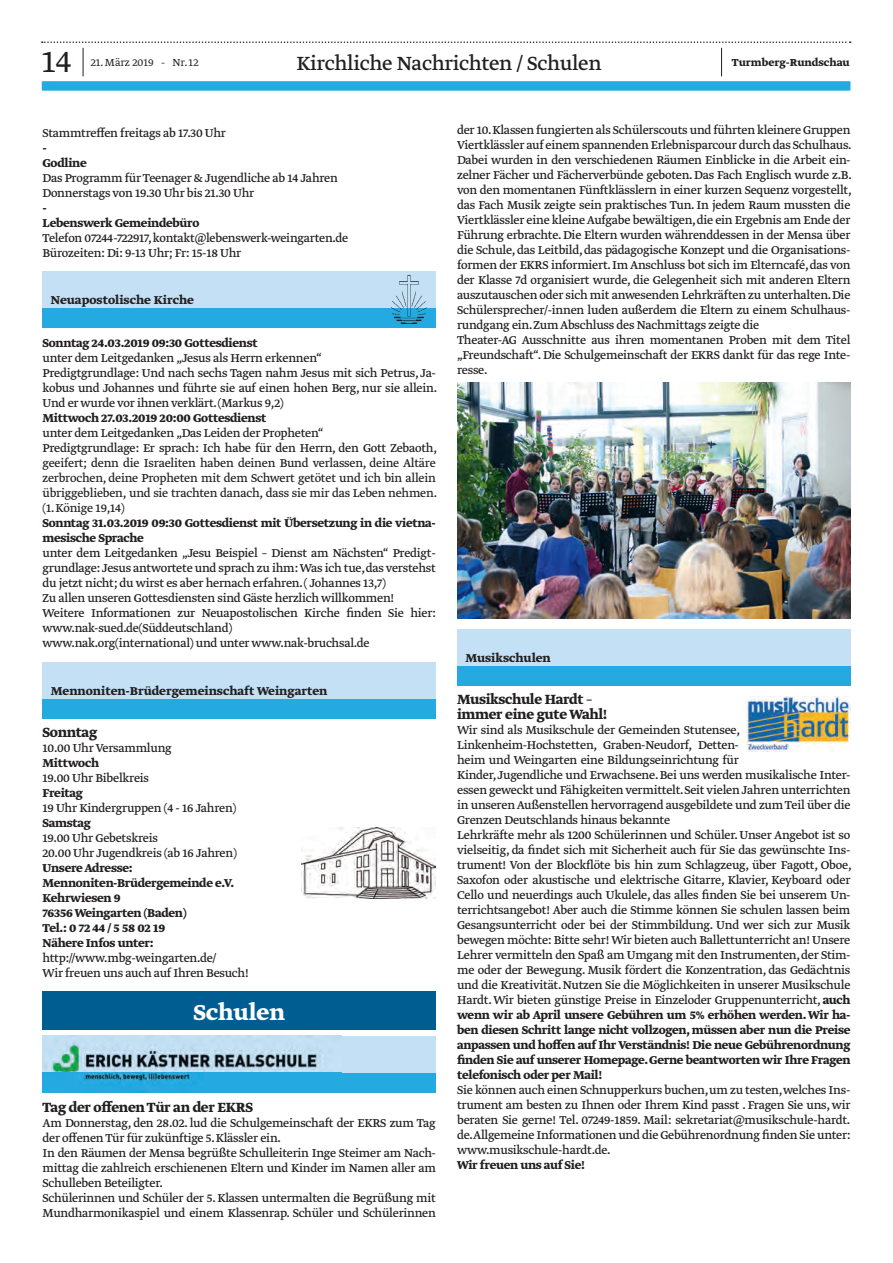
<style>
.page{position:relative;width:893px;height:1263px;background:#fff}
.page>*{position:absolute;margin:0;border:0;box-sizing:border-box;transform-origin:0 0}
.t1{font:300 36px "Greta Text Std";color:#231f20}
.t2{font:700 25.5px "Greta Text Std";color:#fff}
.t3{font:22.5px "Greta Text Std";letter-spacing:-.015em;color:#231f20}
.t4{font:700 15.75px/15px "Greta Text Std";letter-spacing:-.02em;color:#231f20}
.t5{font:13.5px/15px "Greta Text Std";letter-spacing:-.02em;color:#231f20}
.t6{font:700 13.5px/15px "Greta Text Std";letter-spacing:-.02em;color:#231f20}
.t7{font:13.5px/15px "Greta Text Std Regular Min";letter-spacing:-.02em;color:#231f20;text-align:justify}
.t8{font:700 13.5px "Greta Text Std";color:#231f20}
.t9{font:700 12px "Greta Text Std";color:#231f20}
.t10{font:300 12px "Greta Text Std";color:#231f20}
.s1{font-weight:700}
</style>
<div class="page">
<svg style="left:42px;top:41px;width:809px;height:35px"></svg>
<div style="left:42px;top:81px;width:808px;height:9px;background:#24aae1"></div>
<div style="left:43px;top:991px;width:393px;height:39px;background:#005d91"></div>
<div style="left:457px;top:629px;width:394px;height:57px;background:#c3e0f4"></div>
<div style="left:457px;top:666px;width:394px;height:20px;background:#24aae1"></div>
<img style="left:745px;top:696px;width:105px;height:56px">
<div style="left:43px;top:1036px;width:393px;height:57px;background:#c3e0f4"></div>
<div style="left:43px;top:1073px;width:393px;height:20px;background:#24aae1"></div>
<img style="left:43px;top:1040px;width:299px;height:45px">
<div style="left:43px;top:271px;width:393px;height:57px;background:#c3e0f4"></div>
<div style="left:43px;top:308px;width:393px;height:20px;background:#24aae1"></div>
<img style="left:391px;top:275px;width:35px;height:49px">
<img style="left:301px;top:827px;width:135px;height:71px">
<div style="left:43px;top:662px;width:393px;height:57px;background:#c3e0f4"></div>
<div style="left:43px;top:699px;width:393px;height:20px;background:#24aae1"></div>
<img style="left:457px;top:383px;width:394px;height:235px">
<h1 class="t1" style="left:42px;top:41px;width:32px">14</h1>
<p class="t10" style="left:91px;top:56px;width:109px">21. März 2019 - Nr. 12</p>
<h3 class="t3" style="left:296px;top:50px;width:307px">Kirchliche Nachrichten / Schulen</h3>
<p class="t9" style="left:732px;top:56px;width:119px">Turmberg-Rundschau</p>
<p class="t5" style="left:43px;top:126px;width:185px">Stammtreffen freitags ab 17.30 Uhr</p>
<p class="t6" style="left:43px;top:141px;width:46px">-<br>Godline</p>
<p class="t5" style="left:43px;top:171px;width:297px">Das Programm für Teenager &amp; Jugendliche ab 14 Jahren<br>Donnerstags von 19.30 Uhr bis 21.30 Uhr</p>
<p class="t6" style="left:43px;top:201px;width:158px">-<br>Lebenswerk Gemeindebüro</p>
<p class="t5" style="left:43px;top:231px;width:307px">Telefon 07244-722917, kontakt@lebenswerk-weingarten.de<br>Bürozeiten: Di: 9-13 Uhr; Fr: 15-18 Uhr</p>
<p class="t8" style="left:51px;top:292px;width:145px">Neuapostolische Kirche</p>
<p class="t6" style="left:43px;top:336px;width:217px">Sonntag 24.03.2019 09:30 Gottesdienst</p>
<p class="t5" style="left:43px;top:351px;width:396px">unter dem Leitgedanken „Jesus als Herrn erkennen“<br>Predigtgrundlage: Und nach sechs Tagen nahm Jesus mit sich Petrus, Ja&shy;kobus und Johannes und führte sie auf einen hohen Berg, nur sie allein.<br>Und er wurde vor ihnen verklärt. (Markus 9,2)</p>
<p class="t6" style="left:43px;top:411px;width:225px">Mittwoch 27.03.2019 20:00 Gottesdienst</p>
<p class="t5" style="left:43px;top:426px;width:396px">unter dem Leitgedanken „Das Leiden der Propheten“<br>Predigtgrundlage: Er sprach: Ich habe für den Herrn, den Gott Zebaoth,</p>
<p class="t7" style="left:43px;top:456px;width:396px">geeifert; denn die Israeliten haben deinen Bund verlassen, deine Altäre zerbrochen, deine Propheten mit dem Schwert getötet und ich bin allein übriggeblieben, und sie trachten danach, dass sie mir das Leben nehmen. (1. Könige 19,14)</p>
<p class="t6" style="left:43px;top:516px;width:395px">Sonntag 31.03.2019 09:30 Gottesdienst mit Übersetzung in die vietna&shy;mesische Sprache</p>
<p class="t5" style="left:43px;top:546px;width:395px">unter dem Leitgedanken „Jesu Beispiel – Dienst am Nächsten“ Predigt&shy;grundlage: Jesus antwortete und sprach zu ihm: Was ich tue,das verstehst du jetzt nicht; du wirst es aber hernach erfahren. ( Johannes 13,7)<br>Zu allen unseren Gottesdiensten sind Gäste herzlich willkommen!<br>Weitere Informationen zur Neuapostolischen Kirche finden Sie hier: www.nak-sued.de(Süddeutschland)<br>www.nak.org(international) und unter www.nak-bruchsal.de</p>
<p class="t8" style="left:51px;top:683px;width:278px">Mennoniten-Brüdergemeinschaft Weingarten</p>
<p class="t4" style="left:43px;top:725px;width:56px">Sonntag</p>
<p class="t5" style="left:43px;top:741px;width:131px">10.00 Uhr Versammlung</p>
<p class="t6" style="left:43px;top:756px;width:58px">Mittwoch</p>
<p class="t5" style="left:43px;top:771px;width:108px">19.00 Uhr Bibelkreis</p>
<p class="t6" style="left:43px;top:786px;width:42px">Freitag</p>
<p class="t5" style="left:43px;top:801px;width:195px">19 Uhr Kindergruppen (4 - 16 Jahren)</p>
<p class="t6" style="left:43px;top:816px;width:50px">Samstag</p>
<p class="t5" style="left:43px;top:831px;width:196px">19.00 Uhr Gebetskreis<br>20.00 Uhr Jugendkreis (ab 16 Jahren)</p>
<p class="t6" style="left:43px;top:861px;width:193px">Unsere Adresse:<br>Mennoniten-Brüdergemeinde e.V.<br>Kehrwiesen 9<br>76356 Weingarten (Baden)<br>Tel.: 0 72 44 / 5 58 02 19<br>Nähere Infos unter:</p>
<p class="t5" style="left:43px;top:951px;width:208px">http://www.mbg-weingarten.de/<br>Wir freuen uns auch auf Ihren Besuch!</p>
<h2 class="t2" style="left:193px;top:997px;width:93px">Schulen</h2>
<p class="t4" style="left:43px;top:1100px;width:212px">Tag der offenen Tür an der EKRS</p>
<p class="t5" style="left:43px;top:1116px;width:395px">Am Donnerstag, den 28.02. lud die Schulgemeinschaft der EKRS zum Tag der offenen Tür für zukünftige 5. Klässler ein.<br>In den Räumen der Mensa begrüßte Schulleiterin Inge Steimer am Nach&shy;mittag die zahlreich erschienenen Eltern und Kinder im Namen aller am Schulleben Beteiligter.<br>Schülerinnen und Schüler der 5. Klassen untermalten die Begrüßung mit Mundharmonikaspiel und einem Klassenrap. Schüler und Schülerinnen</p>
<p class="t5" style="left:457px;top:123px;width:396px">der 10.Klassen fungierten als Schülerscouts und führten kleinere Gruppen Viertklässler auf einem spannenden Erlebnisparcour durch das Schulhaus.<br>Dabei wurden in den verschiedenen Räumen Einblicke in die Arbeit ein&shy;zelner Fächer und Fächerverbünde geboten. Das Fach Englisch wurde z.B. von den momentanen Fünftklässlern in einer kurzen Sequenz vorgestellt, das Fach Musik zeigte sein praktisches Tun. In jedem Raum mussten die Viertklässler eine kleine Aufgabe bewältigen,die ein Ergebnis am Ende der Führung erbrachte. Die Eltern wurden währenddessen in der Mensa über die Schule, das Leitbild, das pädagogische Konzept und die Organisations&shy;formen der EKRS informiert. Im Anschluss bot sich im Elterncafé, das von der Klasse 7d organisiert wurde, die Gelegenheit sich mit anderen Eltern auszutauschen oder sich mit anwesenden Lehrkräften zu unterhalten.Die Schülersprecher/-innen luden außerdem die Eltern zu einem Schulhaus&shy;rundgang ein. Zum Abschluss des Nachmittags zeigte die<br>Theater-AG Ausschnitte aus ihren momentanen Proben mit dem Titel „Freundschaft“. Die Schulgemeinschaft der EKRS dankt für das rege Inte&shy;resse.</p>
<p class="t8" style="left:466px;top:650px;width:87px">Musikschulen</p>
<p class="t4" style="left:457px;top:692px;width:152px">Musikschule Hardt – immer eine gute Wahl!</p>
<p class="t5" style="left:457px;top:723px;width:396px">Wir sind als Musikschule der Gemeinden Stutensee, Linkenheim-Hochstetten, Graben-Neudorf, Detten-<br>heim und Weingarten eine Bildungseinrichtung für<br>Kinder, Jugendliche und Erwachsene. Bei uns werden musikalische Inter&shy;essen geweckt und Fähigkeiten vermittelt. Seit vielen Jahren unterrichten in unseren Außenstellen hervorragend ausgebildete und zum Teil über die Grenzen Deutschlands hinaus bekannte<br>Lehrkräfte mehr als 1200 Schülerinnen und Schüler. Unser Angebot ist so vielseitig, da findet sich mit Sicherheit auch für Sie das gewünschte Ins&shy;trument! Von der Blockflöte bis hin zum Schlagzeug, über Fagott, Oboe, Saxofon oder akustische und elektrische Gitarre, Klavier, Keyboard oder Cello und neuerdings auch Ukulele, das alles finden Sie bei unserem Un&shy;terrichtsangebot! Aber auch die Stimme können Sie schulen lassen beim Gesangsunterricht oder bei der Stimmbildung. Und wer sich zur Musik bewegen möchte: Bitte sehr! Wir bieten auch Ballettunterricht an! Unsere Lehrer vermitteln den Spaß am Umgang mit den Instrumenten, der Stim&shy;me oder der Bewegung. Musik fördert die Konzentration, das Gedächtnis und die Kreativität. Nutzen Sie die Möglichkeiten in unserer Musikschule Hardt. Wir bieten günstige Preise in Einzeloder Gruppenunterricht, <span class="s1">auch wenn wir ab April unsere Gebühren um 5% erhöhen werden. Wir ha&shy;ben diesen Schritt lange nicht vollzogen, müssen aber nun die Preise anpassen und hoffen auf Ihr Verständnis! Die neue Gebührenordnung finden Sie auf unserer Homepage. Gerne beantworten wir Ihre Fragen telefonisch oder per Mail!</span></p>
<p class="t5" style="left:457px;top:1083px;width:395px;text-align:justify">Sie können auch einen Schnupperkurs buchen, um zu testen,welches Ins&shy;trument am besten zu Ihnen oder Ihrem Kind passt . Fragen Sie uns, wir beraten Sie gerne! Tel. 07249-1859. Mail: sekretariat@musikschule-hardt. de.Allgemeine Informationen und die Gebührenordnung finden Sie unter: www.musikschule-hardt.de.</p>
<p class="t6" style="left:457px;top:1158px;width:129px">Wir freuen uns auf Sie!</p>
</div>
